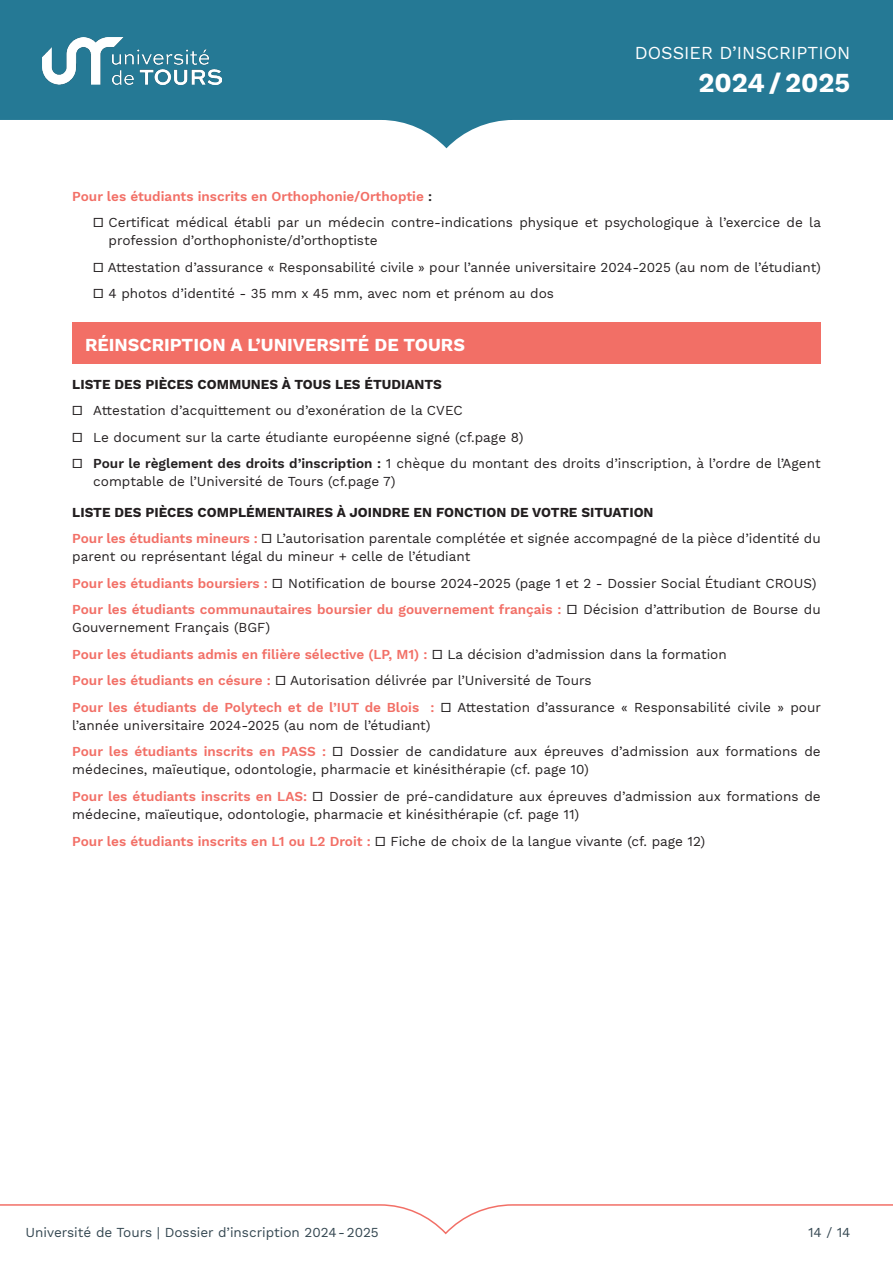
<style>
.page{position:relative;width:893px;height:1263px;background:#fff}
.page>*{position:absolute;margin:0;border:0;box-sizing:border-box;transform-origin:0 0}
.t1{font:700 27px "Work Sans";color:#fff}
.paragraphe{font:700 18px "Work Sans";color:#fff}
.t2{font:18px "Work Sans";color:#fff}
.paragraphe-2{font:13.5px/18px "Work Sans";color:#231f20}
.paragraphe-3{font:600 13.5px/18px "Work Sans";color:#f26f66}
.paragraphe-4{font:700 13.5px "Work Sans";color:#231f20}
.t3{font:13.5px "Work Sans";color:#334650}
.s1{color:#231f20}
.s2{font-weight:600}
.s3{font-weight:600;color:#f26f66}
.s4{font-weight:400;color:#231f20}
</style>
<div class="page">
<svg style="left:0;top:0;width:893px;height:148px;fill:#257995"></svg>
<svg style="left:0;top:1204px;width:893px;height:31px"></svg>
<img style="left:43px;top:38px;width:179px;height:46px">
<div style="left:72px;top:322px;width:749px;height:42px;background:#f26f66"></div>
<h2 class="t2" style="left:635px;top:43px;width:217px">DOSSIER D’INSCRIPTION</h2>
<h1 class="t1" style="left:698px;top:67px;width:153px">2024/2025</h1>
<p class="paragraphe-3" style="left:72px;top:188px;width:361px">Pour les étudiants inscrits en Orthophonie/Orthoptie <span class="s1">:</span></p>
<p class="paragraphe-2" style="left:109px;top:214px;width:714px;text-indent:-15px">▫ Certificat médical établi par un médecin contre-indications physique et psychologique à l’exercice de la profession d’orthophoniste/d’orthoptiste</p>
<p class="paragraphe-2" style="left:93px;top:259px;width:729px">▫ Attestation d’assurance « Responsabilité civile » pour l’année universitaire 2024-2025 (au nom de l’étudiant)</p>
<p class="paragraphe-2" style="left:93px;top:285px;width:462px">▫ 4 photos d’identité - 35 mm x 45 mm, avec nom et prénom au dos</p>
<p class="paragraphe" style="left:85px;top:335px;width:381px">RÉINSCRIPTION A L’UNIVERSITÉ DE TOURS</p>
<p class="paragraphe-4" style="left:72px;top:376px;width:371px">LISTE DES PIÈCES COMMUNES À TOUS LES ÉTUDIANTS</p>
<p class="paragraphe-2" style="left:72px;top:402px;width:392px">▫ Attestation d’acquittement ou d’exonération de la CVEC</p>
<p class="paragraphe-2" style="left:72px;top:429px;width:453px">▫ Le document sur la carte étudiante européenne signé (cf.page 8)</p>
<p class="paragraphe-2" style="left:93px;top:455px;width:729px;text-indent:-21px">▫ <span class="s2">Pour le règlement des droits d’inscription :</span> 1 chèque du montant des droits d’inscription, à l’ordre de l’Agent comptable de l’Université de Tours (cf.page 7)</p>
<p class="paragraphe-4" style="left:72px;top:504px;width:583px">LISTE DES PIÈCES COMPLÉMENTAIRES À JOINDRE EN FONCTION DE VOTRE SITUATION</p>
<p class="paragraphe-2" style="left:72px;top:530px;width:750px"><span class="s3">Pour les étudiants mineurs :</span> ▫ L’autorisation parentale complétée et signée accompagné de la pièce d’identité du parent ou représentant légal du mineur + celle de l’étudiant</p>
<p class="paragraphe-2" style="left:72px;top:575px;width:746px"><span class="s3">Pour les étudiants boursiers :</span> ▫ Notification de bourse 2024-2025 (page 1 et 2 - Dossier Social Étudiant CROUS)</p>
<p class="paragraphe-3" style="left:72px;top:601px;width:750px">Pour les étudiants communautaires boursier du gouvernement français : <span class="s4">▫ Décision d’attribution de Bourse du<br>Gouvernement Français (BGF)</span></p>
<p class="paragraphe-3" style="left:72px;top:646px;width:656px">Pour les étudiants admis en filière sélective (LP, M1) : <span class="s4">▫ La décision d’admission dans la formation</span></p>
<p class="paragraphe-2" style="left:72px;top:672px;width:521px"><span class="s3">Pour les étudiants en césure :</span> ▫ Autorisation délivrée par l’Université de Tours</p>
<p class="paragraphe-2" style="left:72px;top:699px;width:750px"><span class="s3">Pour les étudiants de Polytech et de l’IUT de Blois :</span> ▫ Attestation d’assurance « Responsabilité civile » pour l’année universitaire 2024-2025 (au nom de l’étudiant)</p>
<p class="paragraphe-2" style="left:72px;top:743px;width:750px"><span class="s3">Pour les étudiants inscrits en PASS :</span> ▫ Dossier de candidature aux épreuves d’admission aux formations de médecines, maïeutique, odontologie, pharmacie et kinésithérapie (cf. page 10)</p>
<p class="paragraphe-2" style="left:72px;top:788px;width:750px"><span class="s3">Pour les étudiants inscrits en LAS:</span> ▫ Dossier de pré-candidature aux épreuves d’admission aux formations de médecine, maïeutique, odontologie, pharmacie et kinésithérapie (cf. page 11)</p>
<p class="paragraphe-2" style="left:72px;top:832px;width:635px"><span class="s3">Pour les étudiants inscrits en L1 ou L2 Droit :</span> ▫ Fiche de choix de la langue vivante (cf. page 12)</p>
<p class="t3" style="left:26px;top:1225px;width:355px">Université de Tours | Dossier d’inscription 2024-2025</p>
<p class="t3" style="left:808px;top:1225px;width:44px">14 / 14</p>
</div>
